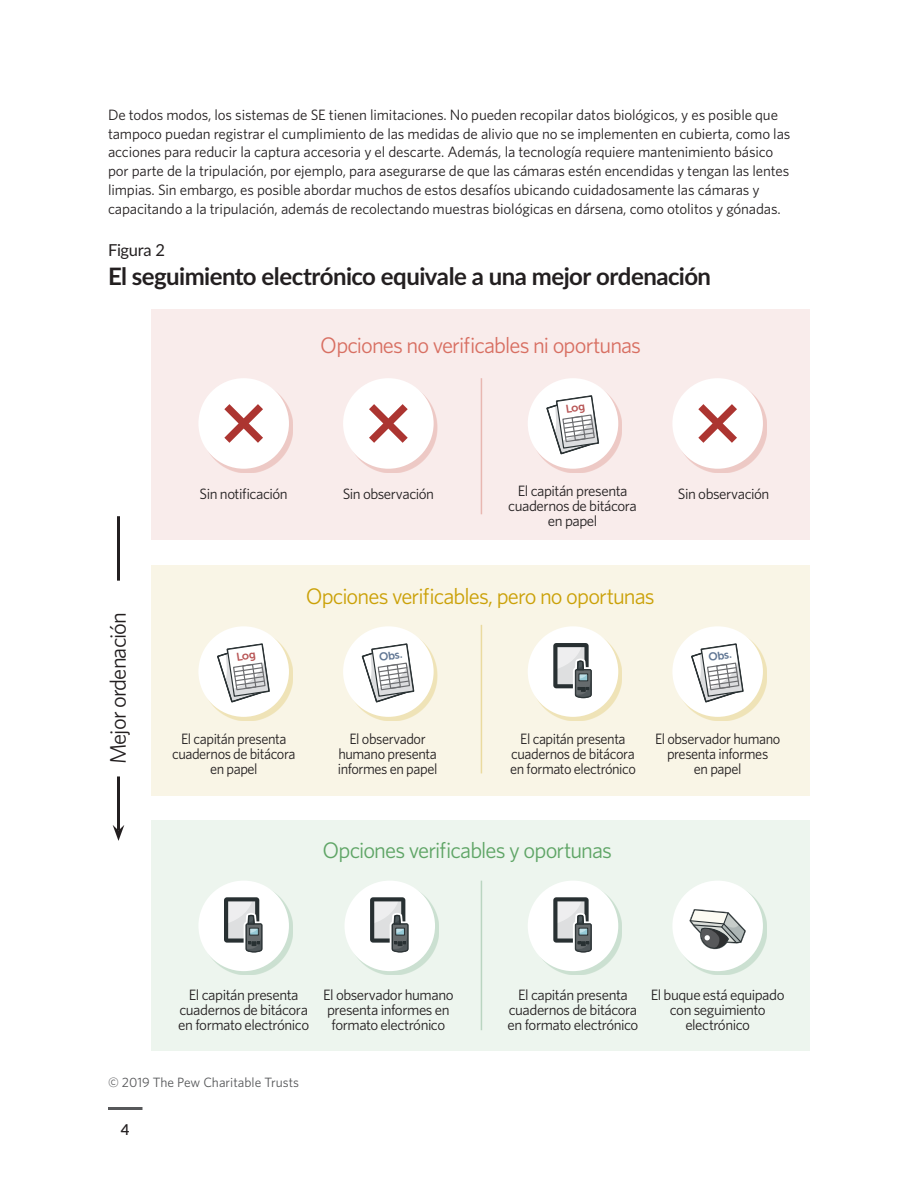
<style>
.page{position:relative;width:918px;height:1188px;background:#fff}
.page>*{position:absolute;margin:0;border:0;box-sizing:border-box;transform-origin:0 0}
.HED{font:700 24px "Lato";letter-spacing:-.02em;color:#231f20}
.t1{font:22.5px "Whitney";letter-spacing:-.04em;color:#cba108}
.t2{font:22.5px "Whitney";letter-spacing:-.04em;color:#d86f62}
.t3{font:22.5px "Whitney";letter-spacing:-.04em;color:#5fa566}
.t4{font:22.5px "Whitney";letter-spacing:-.04em;color:#231f20}
.Figure{font:16.5px "Lato";letter-spacing:-.015em;color:#231f20}
.Body{font:15px/15px "Whitney";letter-spacing:-.015em;color:#231f20;text-align:center}
.Body-2{font:15px/15px "Whitney";letter-spacing:-.015em;color:#231f20;text-align:center;scale:.96 1}
.Body-3{font:15px "Whitney";letter-spacing:-.035em;color:#231f20}
.t5{font:600 15px "Lato";color:#231f20}
.Source{font:13.5px "Whitney";color:#57585a}
.t6{font:11.4px "Museo Sans Rounded 700";color:#617794}
</style>
<div class="page">
<hr style="left:108px;top:1107px;width:34px;height:3px;background:#57585a">
<div style="left:151px;top:309px;width:659px;height:231px;background:#f9eceb"></div>
<div style="left:151px;top:565px;width:659px;height:230px;background:#f9f5e6"></div>
<div style="left:151px;top:821px;width:659px;height:230px;background:#edf5ee"></div>
<hr style="left:481px;top:378px;width:1px;height:136px;background:#c44636">
<hr style="left:481px;top:625px;width:1px;height:148px;background:#cba108">
<hr style="left:481px;top:881px;width:1px;height:149px;background:#4e9263">
<div style="left:202px;top:382px;width:91px;height:91px;background:#c44636;opacity:.21"></div>
<div style="left:198px;top:378px;width:91px;height:91px;background:#fff;border-radius:50%"></div>
<svg style="left:224px;top:404px;width:39px;height:39px"></svg>
<div style="left:202px;top:630px;width:91px;height:91px;background:#cba108;opacity:.21"></div>
<div style="left:198px;top:626px;width:91px;height:91px;background:#fff;border-radius:50%"></div>
<div style="left:202px;top:884px;width:91px;height:91px;background:#4e9263;opacity:.21"></div>
<div style="left:198px;top:881px;width:91px;height:90px;background:#fff;border-radius:50%"></div>
<hr style="left:117px;top:776px;width:3px;height:55px;background:#231f20">
<svg style="left:113px;top:825px;width:11px;height:16px"></svg>
<hr style="left:117px;top:516px;width:3px;height:65px;background:#231f20">
<div style="left:347px;top:382px;width:91px;height:91px;background:#c44636;opacity:.21"></div>
<div style="left:343px;top:378px;width:91px;height:91px;background:#fff;border-radius:50%"></div>
<svg style="left:369px;top:404px;width:39px;height:39px"></svg>
<div style="left:676px;top:382px;width:91px;height:91px;background:#c44636;opacity:.21"></div>
<div style="left:672px;top:378px;width:91px;height:91px;background:#fff;border-radius:50%"></div>
<svg style="left:698px;top:404px;width:39px;height:39px"></svg>
<div style="left:531px;top:382px;width:91px;height:91px;background:#c44636;opacity:.21"></div>
<div style="left:528px;top:378px;width:90px;height:91px;background:#fff;border-radius:50%"></div>
<div style="left:347px;top:630px;width:91px;height:91px;background:#cba108;opacity:.21"></div>
<div style="left:343px;top:626px;width:91px;height:91px;background:#fff;border-radius:50%"></div>
<div style="left:531px;top:630px;width:91px;height:91px;background:#cba108;opacity:.21"></div>
<div style="left:528px;top:626px;width:90px;height:91px;background:#fff;border-radius:50%"></div>
<svg style="left:553px;top:643px;width:39px;height:56px"></svg>
<svg style="left:361px;top:643px;width:54px;height:60px"></svg>
<div style="left:676px;top:630px;width:91px;height:91px;background:#cba108;opacity:.21"></div>
<div style="left:672px;top:626px;width:91px;height:91px;background:#fff;border-radius:50%"></div>
<svg style="left:691px;top:643px;width:53px;height:60px"></svg>
<svg style="left:224px;top:897px;width:39px;height:56px"></svg>
<div style="left:348px;top:884px;width:91px;height:91px;background:#4e9263;opacity:.21"></div>
<div style="left:345px;top:881px;width:90px;height:90px;background:#fff;border-radius:50%"></div>
<svg style="left:370px;top:897px;width:39px;height:56px"></svg>
<div style="left:531px;top:884px;width:91px;height:91px;background:#4e9263;opacity:.21"></div>
<div style="left:528px;top:881px;width:90px;height:90px;background:#fff;border-radius:50%"></div>
<svg style="left:553px;top:897px;width:39px;height:56px"></svg>
<div style="left:676px;top:884px;width:91px;height:91px;background:#4e9263;opacity:.21"></div>
<div style="left:672px;top:881px;width:91px;height:90px;background:#fff;border-radius:50%"></div>
<svg style="left:685px;top:893px;width:65px;height:66px"></svg>
<svg style="left:546px;top:395px;width:54px;height:60px"></svg>
<svg style="left:217px;top:643px;width:53px;height:60px"></svg>
<p class="Body" style="left:108px;top:105px;width:684px;line-height:18.8px;text-align:left">De todos modos, los sistemas de SE tienen limitaciones. No pueden recopilar datos biológicos, y es posible que tampoco puedan registrar el cumplimiento de las medidas de alivio que no se implementen en cubierta, como las acciones para reducir la captura accesoria y el descarte. Además, la tecnología requiere mantenimiento básico por parte de la tripulación, por ejemplo, para asegurarse de que las cámaras estén encendidas y tengan las lentes limpias. Sin embargo, es posible abordar muchos de estos desafíos ubicando cuidadosamente las cámaras y capacitando a la tripulación, además de recolectando muestras biológicas en dársena, como otolitos y gónadas.</p>
<p class="Figure" style="left:108px;top:239px;width:58px">Figura 2</p>
<p class="HED" style="left:108px;top:258px;width:605px">El seguimiento electrónico equivale a una mejor ordenación</p>
<h2 class="t2" style="left:320px;top:330px;width:322px">Opciones no verificables ni oportunas</h2>
<h2 class="t4" style="left:103px;top:764px;width:154px;rotate:-90deg">Mejor ordenación</h2>
<h2 class="Body-3" style="left:200px;top:484px;width:90px">Sin notificación</h2>
<h2 class="Body" style="left:343px;top:486px;width:93px">Sin observación</h2>
<h2 class="Body" style="left:508px;top:483px;width:130px">El capitán presenta cuadernos de bitácora en papel</h2>
<h2 class="Body" style="left:678px;top:486px;width:93px">Sin observación</h2>
<h2 class="t1" style="left:306px;top:581px;width:350px">Opciones verificables, pero no oportunas</h2>
<p class="t6" style="left:378px;top:651px;width:25px;rotate:-8deg">Obs.</p>
<p class="t6" style="left:708px;top:651px;width:25px;rotate:-8deg">Obs.</p>
<h2 class="Body-2" style="left:172px;top:731px;width:130px">El capitán presenta cuadernos de bitácora en papel</h2>
<h2 class="Body-2" style="left:338px;top:731px;width:105px">El observador humano presenta informes en papel</h2>
<h2 class="Body-2" style="left:510px;top:731px;width:132px">El capitán presenta cuadernos de bitácora en formato electrónico</h2>
<h2 class="Body-2" style="left:655px;top:731px;width:132px">El observador humano presenta informes<br>en papel</h2>
<h2 class="t3" style="left:323px;top:835px;width:291px">Opciones verificables y oportunas</h2>
<h2 class="Body" style="left:178px;top:987px;width:132px">El capitán presenta cuadernos de bitácora en formato electrónico</h2>
<h2 class="Body" style="left:323px;top:987px;width:132px;text-align:left">El observador humano presenta informes en formato electrónico</h2>
<h2 class="Body" style="left:508px;top:987px;width:132px">El capitán presenta cuadernos de bitácora en formato electrónico</h2>
<h2 class="Body" style="left:651px;top:987px;width:135px">El buque está equipado con seguimiento electrónico</h2>
<p class="Source" style="left:108px;top:1074px;width:193px">© 2019 The Pew Charitable Trusts</p>
<p class="t5" style="left:121px;top:1119px;width:10px">4</p>
</div>
